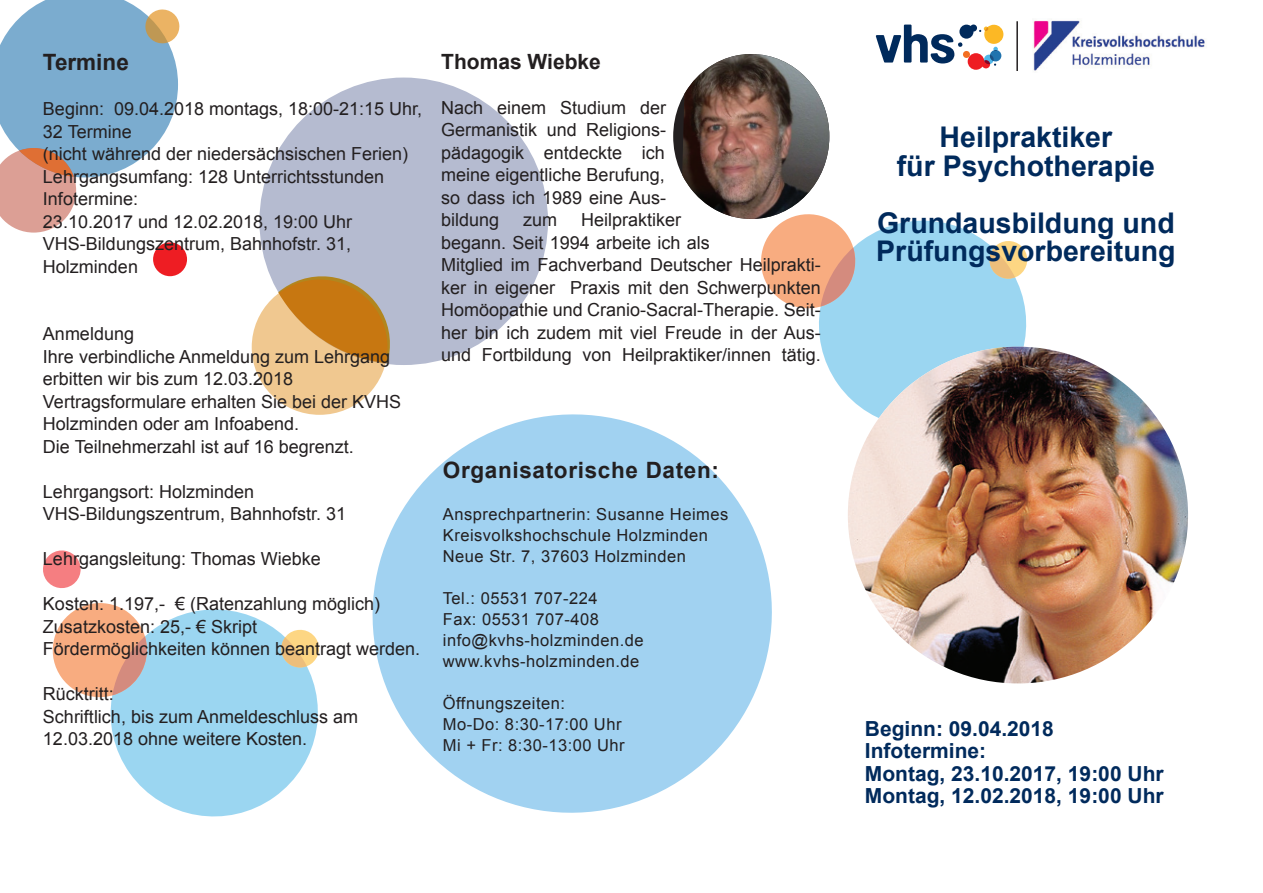
<style>
.page{position:relative;width:1263px;height:893px;background:#fff}
.page>*{position:absolute;margin:0;border:0;box-sizing:border-box;transform-origin:0 0}
.t1{font:700 28.5px/28.5px "Arial";color:#002a5c;text-align:center}
.t2{font:700 22.5px "Arial";letter-spacing:.03em;color:#231f20}
.t3{font:700 22.5px "Arial";color:#231f20}
.t4{font:700 21px "Arial";color:#231f20}
.t5{font:700 20.85px/22.5px "Arial";color:#002a5c}
.t6{font:18px/22.5px "Arial";color:#231f20}
.t7{font:17.85px/22.5px "Arial";color:#231f20}
.t8{font:16.5px/21px "Arial";letter-spacing:.03em;color:#231f20}
</style>
<div class="page">
<svg style="left:819px;top:220px;width:208px;height:176px;fill:#9bd6f1"></svg>
<svg style="left:761px;top:219px;width:100px;height:96px"></svg>
<svg style="left:987px;top:238px;width:41px;height:43px"></svg>
<svg style="left:0;top:0;width:180px;height:233px"></svg>
<div style="left:153px;top:242px;width:34px;height:34px;background:#ee1d23;border-radius:50%"></div>
<div style="left:259px;top:78px;width:289px;height:287px;background:#b5bbd0;border-radius:50%"></div>
<div style="left:252px;top:280px;width:135px;height:135px;background:#f0c890;border-radius:50%"></div>
<svg style="left:278px;top:276px;width:112px;height:87px"></svg>
<svg style="left:346px;top:388px;width:426px;height:425px;fill:#a1d2f1"></svg>
<img style="left:848px;top:347px;width:340px;height:336px">
<svg style="left:876px;top:25px;width:127px;height:45px"></svg>
<svg style="left:110px;top:609px;width:208px;height:208px;fill:#9bd6f1"></svg>
<svg style="left:52px;top:603px;width:101px;height:100px"></svg>
<svg style="left:43px;top:550px;width:38px;height:38px"></svg>
<svg style="left:279px;top:627px;width:40px;height:43px"></svg>
<img style="left:1033px;top:20px;width:172px;height:51px">
<hr style="left:1016px;top:21px;width:2px;height:50px;background:#231f20">
<img style="left:682px;top:54px;width:147px;height:165px">
<p class="t3" style="left:43px;top:47px;width:87px">Termine</p>
<p class="t6" style="left:43px;top:98px;width:381px">Beginn: 09.04.2018 montags, 18:00-21:15 Uhr, 32 Termine<br>(nicht während der niedersächsischen Ferien)<br>Lehrgangsumfang: 128 Unterrichtsstunden</p>
<p class="t7" style="left:43px;top:188px;width:311px">Infotermine:<br>23.10.2017 und 12.02.2018, 19:00 Uhr</p>
<p class="t6" style="left:43px;top:233px;width:310px">VHS-Bildungszentrum, Bahnhofstr. 31,<br>Holzminden</p>
<p class="t6" style="left:43px;top:323px;width:360px">Anmeldung<br>Ihre verbindliche Anmeldung zum Lehrgang erbitten wir bis zum 12.03.2018<br>Vertragsformulare erhalten Sie bei der KVHS Holzminden oder am Infoabend.<br>Die Teilnehmerzahl ist auf 16 begrenzt.</p>
<p class="t6" style="left:43px;top:481px;width:305px">Lehrgangsort: Holzminden<br>VHS-Bildungszentrum, Bahnhofstr. 31</p>
<p class="t6" style="left:43px;top:548px;width:279px">Lehrgangsleitung: Thomas Wiebke</p>
<p class="t6" style="left:43px;top:593px;width:379px">Kosten: 1.197,- € (Ratenzahlung möglich)<br>Zusatzkosten: 25,- € Skript<br>Fördermöglichkeiten können beantragt werden.</p>
<p class="t6" style="left:43px;top:683px;width:317px">Rücktritt:<br>Schriftlich, bis zum Anmeldeschluss am<br>12.03.2018 ohne weitere Kosten.</p>
<p class="t4" style="left:441px;top:47px;width:161px">Thomas Wiebke</p>
<p class="t6" style="left:441px;top:96px;width:227px;text-align:justify">Nach einem Studium der Germanistik und Religions&shy;pädagogik entdeckte ich meine eigentliche Berufung, so dass ich 1989 eine Aus&shy;bildung</p>
<p class="t6" style="left:441px;top:209px;width:381px;text-indent:140px">Heilpraktiker<br>begann. Seit 1994 arbeite ich als<br>Mitglied im Fachverband Deutscher Heilprakti&shy;ker in eigener Praxis mit den Schwerpunkten Homöopathie und Cranio-Sacral-Therapie. Seit&shy;her bin ich zudem mit viel Freude in der Aus&shy;und Fortbildung von Heilpraktiker/innen tätig.</p>
<p class="t6" style="left:523px;top:209px;width:36px">zum</p>
<p class="t2" style="left:443px;top:455px;width:278px">Organisatorische Daten:</p>
<p class="t8" style="left:443px;top:504px;width:287px">Ansprechpartnerin: Susanne Heimes<br>Kreisvolkshochschule Holzminden<br>Neue Str. 7, 37603 Holzminden</p>
<p class="t8" style="left:443px;top:588px;width:202px">Tel.: 05531 707-224<br>Fax: 05531 707-408 info@kvhs-holzminden.de www.kvhs-holzminden.de</p>
<p class="t8" style="left:443px;top:693px;width:183px">Öffnungszeiten:<br>Mo-Do: 8:30-17:00 Uhr<br>Mi + Fr: 8:30-13:00 Uhr</p>
<h1 class="t1" style="left:897px;top:124px;width:260px">Heilpraktiker<br>für Psychotherapie</h1>
<h1 class="t1" style="left:876px;top:209px;width:301px;text-align:left">Grundausbildung und<br>Prüfungsvorbereitung</h1>
<p class="t5" style="left:865px;top:718px;width:300px">Beginn: 09.04.2018<br>Infotermine:<br>Montag, 23.10.2017, 19:00 Uhr<br>Montag, 12.02.2018, 19:00 Uhr</p>
</div>
